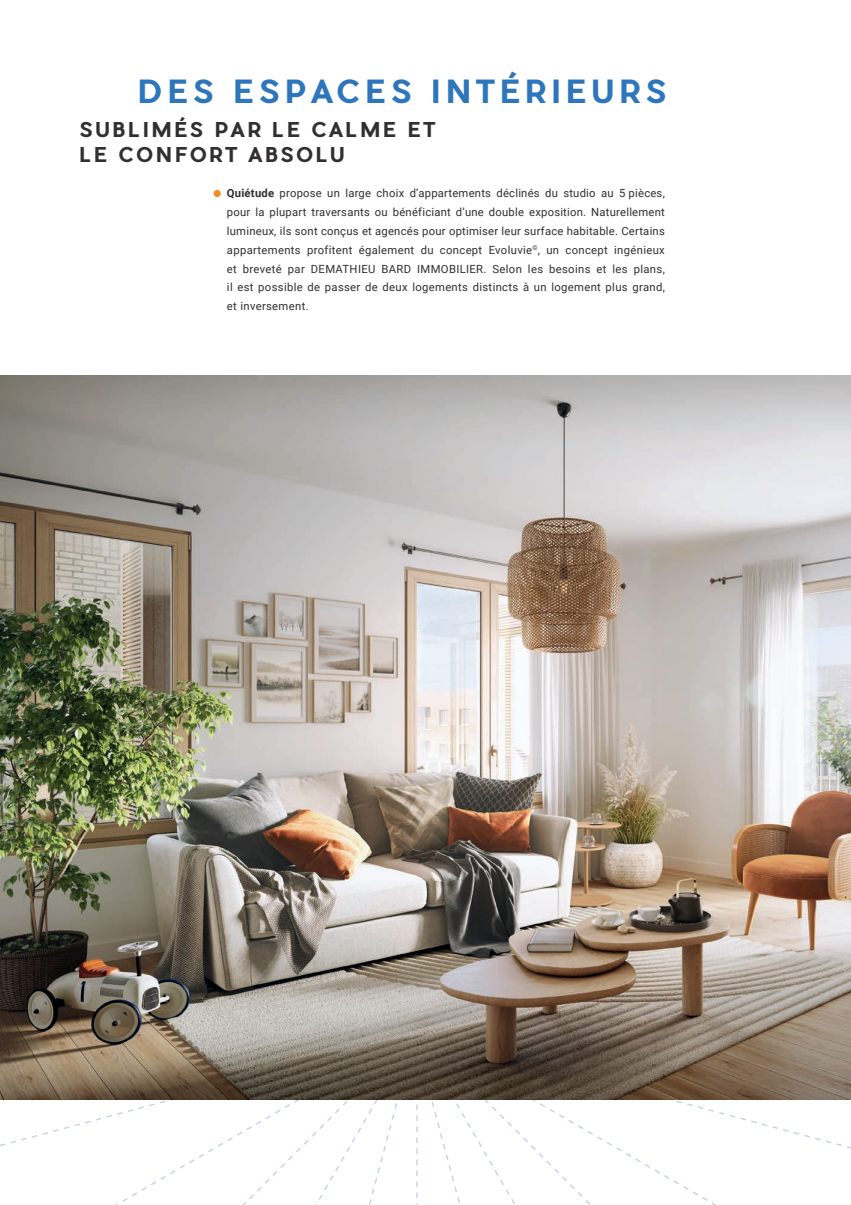
<style>
.page{position:relative;width:851px;height:1205px;background:#fff}
.page>*{position:absolute;margin:0;border:0;box-sizing:border-box;transform-origin:0 0}
.t1{font:700 31.25px "Pier Sans";letter-spacing:.15em;color:#2e76bc}
.t2{font:700 20px/25px "Pier Sans";letter-spacing:.125em;color:#312f30}
.t3{font:11.25px/18.8px "Roboto";letter-spacing:.03em;color:#312f30;text-align:justify}
.s1{font-weight:700}
</style>
<div class="page">
<svg style="left:716px;top:1099px;width:134px;height:49px"></svg>
<svg style="left:115px;top:1099px;width:280px;height:106px"></svg>
<svg style="left:0;top:1099px;width:389px;height:47px"></svg>
<svg style="left:414px;top:1099px;width:302px;height:106px"></svg>
<img style="left:0;top:376px;width:850px;height:723px">
<div style="left:213px;top:190px;width:8px;height:7px;background:#f68b1f;border-radius:50%"></div>
<h1 class="t1" style="left:138px;top:72px;width:530px">DES ESPACES INTÉRIEURS</h1>
<h2 class="t2" style="left:80px;top:117px;width:357px">SUBLIMÉS PAR LE CALME ET<br>LE CONFORT ABSOLU</h2>
<p class="t3" style="left:227px;top:184px;width:439px"><span class="s1">Quiétude</span> propose un large choix d’appartements déclinés du studio au 5 pièces, pour la plupart traversants ou bénéficiant d’une double exposition. Naturellement lumineux, ils sont conçus et agencés pour optimiser leur surface habitable. Certains appartements profitent également du concept Evoluvie<sup>©</sup>, un concept ingénieux et breveté par DEMATHIEU BARD IMMOBILIER. Selon les besoins et les plans, il est possible de passer de deux logements distincts à un logement plus grand, et inversement.</p>
</div>
